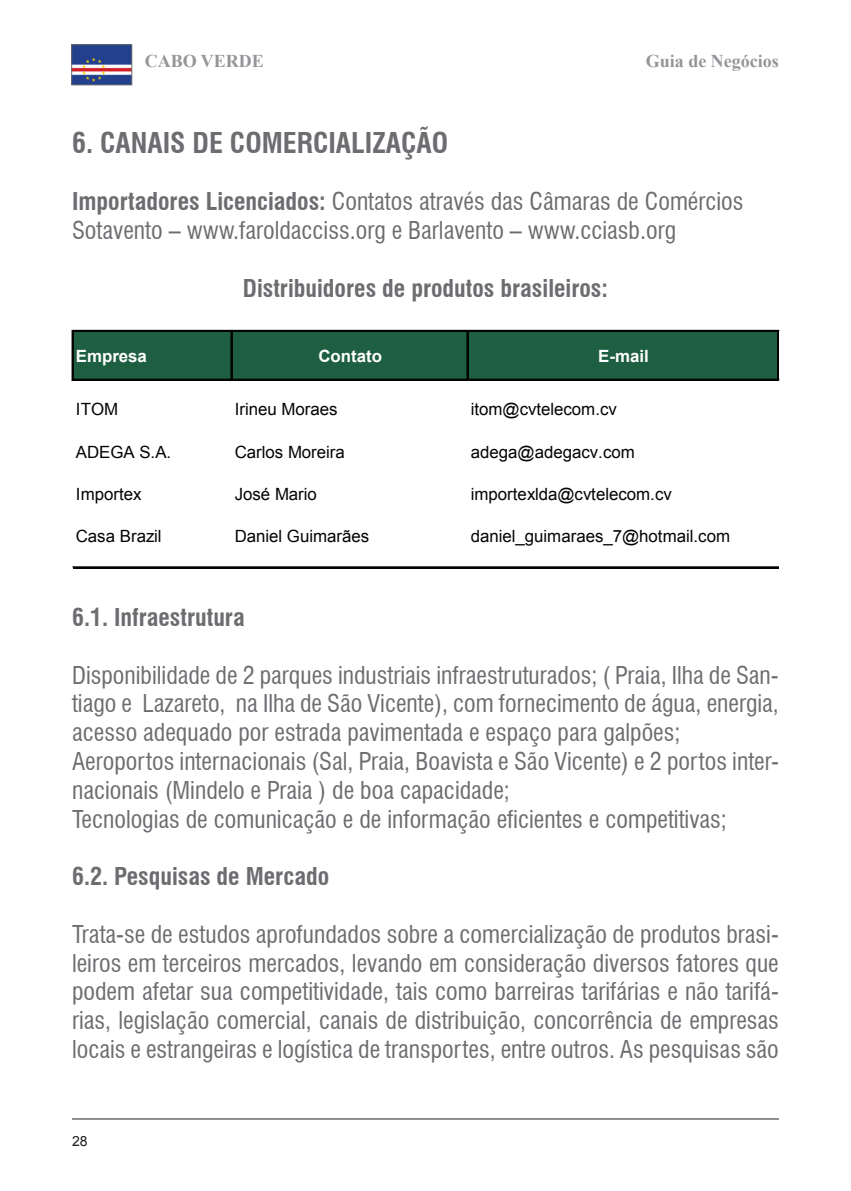
<style>
.page{position:relative;width:851px;height:1191px;background:#fff}
.page>*{position:absolute;margin:0;border:0;box-sizing:border-box;transform-origin:0 0}
.t1{font:700 condensed 28px "Swiss 721 BT";color:#6c6d70}
.t2{font:condensed 24px/28.8px "Swiss 721 BT";color:#6c6d70}
.t3{font:700 condensed 24px "Swiss 721 BT";color:#6c6d70}
.t4{font:700 18px "Times New Roman";color:#939598}
.t5{font:16.8px "Arial";color:#040503}
.t6{font:700 16.8px "Arial";color:#fff}
.s1{font-weight:700}
</style>
<div class="page">
<hr style="left:72px;top:1118px;width:706px;height:1px;background:#231f20">
<img style="left:73px;top:46px;width:57px;height:37px">
<div style="left:71px;top:44px;width:61px;height:41px;border:1px solid #6c6d70"></div>
<div style="left:73px;top:331px;width:705px;height:49px;background:#1d5f40"></div>
<hr style="left:72px;top:330px;width:1px;height:50px;background:#040503">
<hr style="left:230px;top:332px;width:1px;height:48px;background:#040503">
<hr style="left:231px;top:332px;width:1px;height:48px;background:#040503">
<hr style="left:466px;top:332px;width:1px;height:48px;background:#040503">
<hr style="left:467px;top:332px;width:1px;height:48px;background:#040503">
<hr style="left:777px;top:332px;width:1px;height:48px;background:#040503">
<hr style="left:73px;top:330px;width:705px;height:2px;background:#040503">
<hr style="left:73px;top:379px;width:705px;height:1px;background:#040503">
<hr style="left:73px;top:566px;width:705px;height:1px;background:#040503">
<hr style="left:73px;top:567px;width:705px;height:1px;background:#040503">
<p class="t4" style="left:145px;top:48px;width:121px">cabo verde</p>
<p class="t4" style="left:645px;top:48px;width:135px">Guia de Negócios</p>
<p class="t1" style="left:72px;top:126px;width:189px">6. Canais de Comerci</p>
<p class="t1" style="left:336px;top:126px;width:111px">ali zação</p>
<p class="t2" style="left:72px;top:187px;width:673px"><span class="s1">Importadores Licenciados:</span> Contatos através das Câmaras de Comércios<br>Sotavento – www.faroldacciss.org e Barlavento – www.cciasb.org</p>
<p class="t3" style="left:243px;top:274px;width:366px">Distribuidores de produtos brasileiros:</p>
<p class="t6" style="left:76px;top:344px;width:73px">Empresa</p>
<p class="t6" style="left:318px;top:344px;width:65px">Contato</p>
<p class="t6" style="left:598px;top:344px;width:52px">E-mail</p>
<p class="t5" style="left:76px;top:398px;width:44px">ITOM</p>
<p class="t5" style="left:235px;top:398px;width:104px">Irineu Moraes</p>
<p class="t5" style="left:470px;top:398px;width:148px">itom@cvtelecom.cv</p>
<p class="t5" style="left:76px;top:441px;width:97px">ADEGA S.A.</p>
<p class="t5" style="left:235px;top:441px;width:112px">Carlos Moreira</p>
<p class="t5" style="left:470px;top:441px;width:165px">adega@adegacv.com</p>
<p class="t5" style="left:76px;top:483px;width:67px">Importex</p>
<p class="t5" style="left:235px;top:483px;width:84px">José Mario</p>
<p class="t5" style="left:470px;top:483px;width:202px">importexlda@cvtelecom.cv</p>
<p class="t5" style="left:76px;top:525px;width:87px">Casa Brazil</p>
<p class="t5" style="left:235px;top:525px;width:136px">Daniel Guimarães</p>
<p class="t5" style="left:470px;top:525px;width:261px">daniel_guimaraes_7@hotmail.com</p>
<p class="t3" style="left:72px;top:603px;width:174px">6.1. Infraestrutura</p>
<p class="t2" style="left:72px;top:660px;width:708px">Disponibilidade de 2 parques industriais infraestruturados; ( Praia, Ilha de San&shy;tiago e Lazareto, na Ilha de São Vicente), com fornecimento de água, energia, acesso adequado por estrada pavimentada e espaço para galpões; Aeroportos internacionais (Sal, Praia, Boavista e São Vicente) e 2 portos inter&shy;nacionais (Mindelo e Praia ) de boa capacidade;<br>Tecnologias de comunicação e de informação eficientes e competitivas;</p>
<p class="t3" style="left:72px;top:862px;width:258px">6.2. Pesquisas de Mercado</p>
<p class="t2" style="left:72px;top:919px;width:708px;text-align:justify">Trata-se de estudos aprofundados sobre a comercialização de produtos brasi&shy;leiros em terceiros mercados, levando em consideração diversos fatores que podem afetar sua competitividade, tais como barreiras tarifárias e não tarifá&shy;rias, legislação comercial, canais de distribuição, concorrência de empresas locais e estrangeiras e logística de transportes, entre outros. As pesquisas são</p>
</div>
